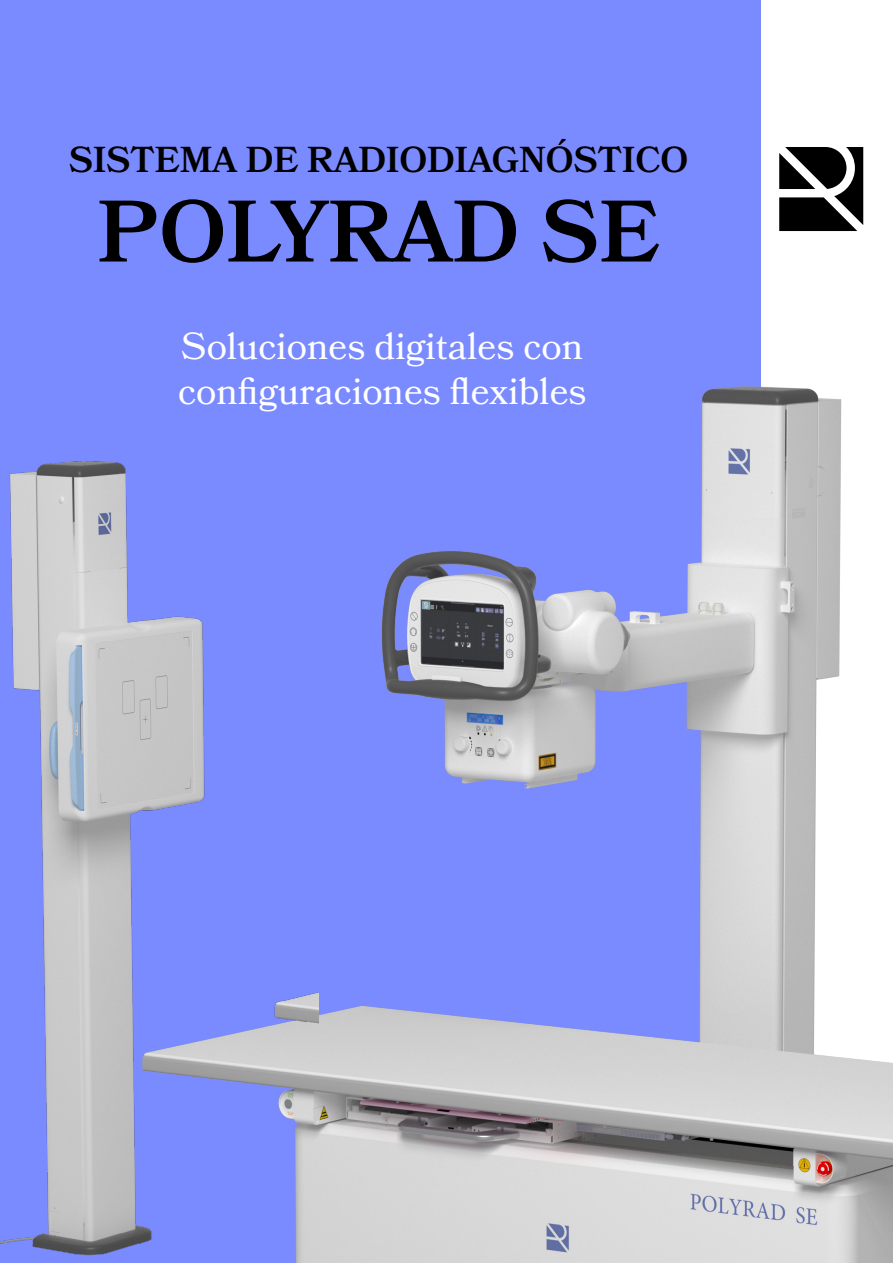
<style>
.page{position:relative;width:893px;height:1263px;background:#fff}
.page>*{position:absolute;margin:0;border:0;box-sizing:border-box;transform-origin:0 0}
.t1{font:600 87px "Bookmania";color:#000}
.t2{font:37.5px/45px "Bookmania";color:#fff}
.t3{font:600 36px "Bookmania";color:#000}
</style>
<div class="page">
<div style="left:0;top:0;width:760px;height:1263px;background:#7a8aff"></div>
<img style="left:319px;top:344px;width:574px;height:919px">
<svg style="left:779px;top:147px;width:84px;height:84px"></svg>
<img style="left:0;top:461px;width:319px;height:802px">
<p class="t3" style="left:69px;top:138px;width:621px">SISTEMA DE RADIODIAGNÓSTICO</p>
<h1 class="t1" style="left:97px;top:181px;width:564px">POLYRAD SE</h1>
<p class="t2" style="left:178px;top:323px;width:410px">Soluciones digitales con configuraciones flexibles</p>
</div>
